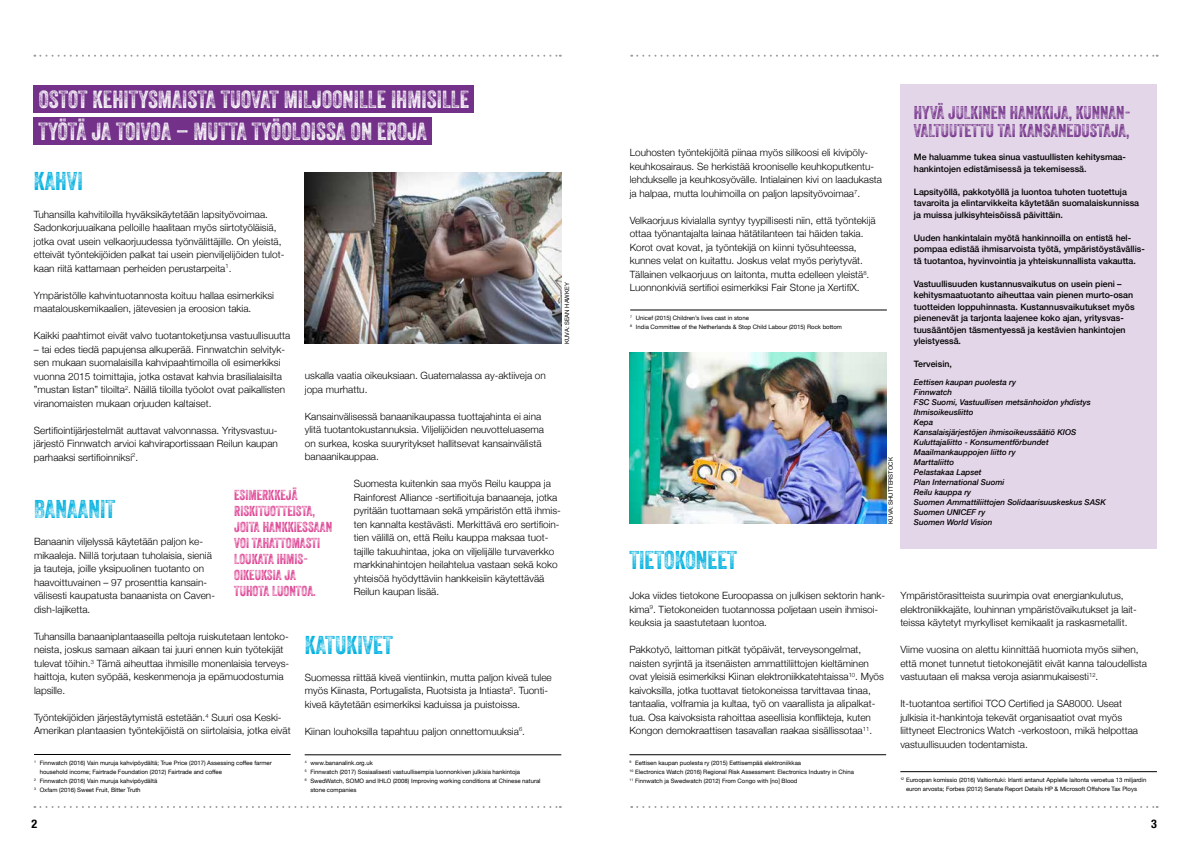
<style>
.page{position:relative;width:1191px;height:842px;background:#fff}
.page>*{position:absolute;margin:0;border:0;box-sizing:border-box;transform-origin:0 0}
.t1{font:25px "Veneer Three";color:#00b1e0}
.t2{font:24px "Veneer Three";color:#fff}
.t3{font:18px/18px "Veneer Three";color:#74318a}
.t4{font:14px/16px "Veneer Three";color:#db398d}
.t5{font:700 condensed 12px "Helvetica Neue";color:#000}
.t6{font:300 10px/13.5px "Helvetica Neue";color:#000}
.t7{font:500 8.8px/11.5px "Helvetica Neue";color:#000}
.t8{font:italic 500 8px/10px "Helvetica Neue";color:#000}
.t9{font:6px/9px "Helvetica Neue";color:#000}
</style>
<div class="page">
<svg style="left:34px;top:806px;width:527px;height:2px"></svg>
<svg style="left:34px;top:55px;width:527px;height:2px"></svg>
<svg style="left:631px;top:806px;width:526px;height:2px"></svg>
<svg style="left:631px;top:55px;width:526px;height:2px"></svg>
<hr style="left:34px;top:754px;width:257px;height:1px;background:#000">
<hr style="left:900px;top:771px;width:257px;height:1px;background:#000">
<img style="left:304px;top:172px;width:257px;height:171px">
<img style="left:630px;top:353px;width:256px;height:171px">
<div style="left:900px;top:84px;width:257px;height:465px;background:#e3d6e8"></div>
<div style="left:34px;top:118px;width:398px;height:27px;background:#74318a"></div>
<div style="left:34px;top:86px;width:440px;height:27px;background:#74318a"></div>
<hr style="left:305px;top:755px;width:256px;height:1px;background:#000">
<hr style="left:629px;top:754px;width:257px;height:1px;background:#000">
<hr style="left:630px;top:310px;width:257px;height:1px;background:#000">
<h2 class="t2" style="left:39px;top:85px;width:432px">OSTOT KEHITYSMAISTA TUOVAT MILJOONILLE IHMISILLE</h2>
<h2 class="t2" style="left:38px;top:117px;width:390px">TYÖTÄ JA TOIVOA – MUTTA TYÖOLOISSA ON EROJA</h2>
<h1 class="t1" style="left:34px;top:165px;width:51px">KAHVI</h1>
<p class="t6" style="left:34px;top:207px;width:252px">Tuhansilla kahvitiloilla hyväksikäytetään lapsityövoimaa.<br>Sadonkorjuuaikana pelloille haalitaan myös siirtotyöläisiä, jotka ovat usein velkaorjuudessa työnvälittäjille. On yleistä, etteivät työntekijöiden palkat tai usein pienviljelijöiden tulot&shy;kaan riitä kattamaan perheiden perustarpeita<sup>1</sup>.</p>
<p class="t6" style="left:34px;top:288px;width:242px">Ympäristölle kahvintuotannosta koituu hallaa esimerkiksi maatalouskemikaalien, jätevesien ja eroosion takia.</p>
<p class="t6" style="left:34px;top:328px;width:258px">Kaikki paahtimot eivät valvo tuotantoketjunsa vastuullisuutta</p>
<p class="t6" style="left:34px;top:342px;width:253px">– tai edes tiedä papujensa alkuperää. Finnwatchin selvityk&shy;sen mukaan suomalaisilla kahvipaahtimoilla oli esimerkiksi vuonna 2015 toimittajia, jotka ostavat kahvia brasilialaisilta ”mustan listan” tiloilta<sup>2</sup>. Näillä tiloilla työolot ovat paikallisten viranomaisten mukaan orjuuden kaltaiset.</p>
<p class="t6" style="left:34px;top:423px;width:245px;text-align:justify">Sertifiointijärjestelmät auttavat valvonnassa. Yritysvastuu&shy;järjestö Finnwatch arvioi kahviraportissaan Reilun kaupan parhaaksi sertifioinniksi<sup>2</sup>.</p>
<h3 class="t4" style="left:234px;top:487px;width:99px">ESIMERKKEJÄ<br>RISKITUOTTEISTA,<br>JOITA HANKKIESSAAN<br>VOI TAHATTOMASTI<br>LOUKATA IHMIS-<br>OIKEUKSIA JA<br>TUHOTA LUONTOA.</h3>
<p class="t9" style="left:563px;top:344px;width:63px;rotate:-90deg">KUVA: SEAN HAWKEY</p>
<p class="t6" style="left:305px;top:368px;width:242px">uskalla vaatia oikeuksiaan. Guatemalassa ay-aktiiveja on jopa murhattu.</p>
<p class="t6" style="left:305px;top:409px;width:240px">Kansainvälisessä banaanikaupassa tuottajahinta ei aina ylitä tuotantokustannuksia. Viljelijöiden neuvotteluasema on surkea, koska suuryritykset hallitsevat kansainvälistä banaanikauppaa.</p>
<p class="t6" style="left:354px;top:476px;width:209px">Suomesta kuitenkin saa myös Reilu kauppa ja Rainforest Alliance -sertifioituja banaaneja, jotka pyritään tuottamaan sekä ympäristön että ihmis&shy;ten kannalta kestävästi. Merkittävä ero sertifioin&shy;tien välillä on, että Reilu kauppa maksaa tuot&shy;tajille takuuhintaa, joka on viljelijälle turvaverkko markkinahintojen heilahtelua vastaan sekä koko yhteisöä hyödyttäviin hankkeisiin käytettävää Reilun kaupan lisää.</p>
<h1 class="t1" style="left:34px;top:494px;width:83px">BANAANIT</h1>
<p class="t6" style="left:34px;top:534px;width:182px">Banaanin viljelyssä käytetään paljon ke&shy;mikaaleja. Niillä torjutaan tuholaisia, sieniä ja tauteja, joille yksipuolinen tuotanto on haavoittuvainen – 97 prosenttia kansain&shy;välisesti kaupatusta banaanista on Caven&shy;dish-lajiketta.</p>
<p class="t6" style="left:34px;top:629px;width:257px">Tuhansilla banaaniplantaaseilla peltoja ruiskutetaan lentoko&shy;neista, joskus samaan aikaan tai juuri ennen kuin työtekijät tulevat töihin.<sup>3</sup> Tämä aiheuttaa ihmisille monenlaisia terveys&shy;haittoja, kuten syöpää, keskenmenoja ja epämuodostumia lapsille.</p>
<p class="t6" style="left:34px;top:710px;width:258px">Työntekijöiden järjestäytymistä estetään.<sup>4</sup> Suuri osa Keski-<br>Amerikan plantaasien työntekijöistä on siirtolaisia, jotka eivät</p>
<h1 class="t1" style="left:305px;top:630px;width:89px">KATUKIVET</h1>
<p class="t6" style="left:305px;top:669px;width:248px">Suomessa riittää kiveä vientiinkin, mutta paljon kiveä tulee myös Kiinasta, Portugalista, Ruotsista ja Intiasta<sup>5</sup>. Tuonti&shy;kiveä käytetään esimerkiksi kaduissa ja puistoissa.</p>
<p class="t6" style="left:305px;top:723px;width:222px">Kiinan louhoksilla tapahtuu paljon onnettomuuksia<sup>6</sup>.</p>
<p class="t9" style="left:34px;top:758px;width:239px"><sup>1</sup> Finnwatch (2016) Vain muruja kahvipöydältä; True Price (2017) Assessing coffee farmer</p>
<p class="t9" style="left:40px;top:767px;width:184px">household income; Fairtrade Foundation (2012) Fairtrade and coffee</p>
<p class="t9" style="left:34px;top:776px;width:125px"><sup>2</sup> Finnwatch (2016) Vain muruja kahvipöydältä</p>
<p class="t9" style="left:34px;top:785px;width:108px"><sup>3</sup> Oxfam (2016) Sweet Fruit, Bitter Truth</p>
<p class="t9" style="left:305px;top:759px;width:70px"><sup>4</sup> www.bananalink.org.uk</p>
<p class="t9" style="left:305px;top:768px;width:217px"><sup>5</sup> Finnwatch (2017) Sosiaalisesti vastuullisempia luonnonkiven julkisia hankintoja</p>
<p class="t9" style="left:305px;top:777px;width:237px"><sup>6</sup> SwedWatch, SOMO and IHLO (2008) Improving working conditions at Chinese natural</p>
<p class="t9" style="left:310px;top:786px;width:48px">stone companies</p>
<p class="t6" style="left:630px;top:145px;width:254px">Louhosten työntekijöitä piinaa myös silikoosi eli kivipöly&shy;keuhkosairaus. Se herkistää krooniselle keuhkoputkentu&shy;lehdukselle ja keuhkosyövälle. Intialainen kivi on laadukasta ja halpaa, mutta louhimoilla on paljon lapsityövoimaa<sup>7</sup>.</p>
<p class="t6" style="left:630px;top:213px;width:247px">Velkaorjuus kivialalla syntyy tyypillisesti niin, että työntekijä ottaa työnantajalta lainaa hätätilanteen tai häiden takia.<br>Korot ovat kovat, ja työntekijä on kiinni työsuhteessa, kunnes velat on kuitattu. Joskus velat myös periytyvät.<br>Tällainen velkaorjuus on laitonta, mutta edelleen yleistä<sup>8</sup>.<br>Luonnonkiviä sertifioi esimerkiksi Fair Stone ja XertifiX.</p>
<p class="t9" style="left:630px;top:314px;width:213px"><sup>7</sup> Unicef (2015) Children’s lives cast in stone<br><sup>8</sup> India Committee of the Netherlands &amp; Stop Child Labour (2015) Rock bottom</p>
<p class="t9" style="left:886px;top:524px;width:68px;rotate:-90deg">KUVA: SHUTTERSTOCK</p>
<h3 class="t3" style="left:914px;top:104px;width:218px">HYVÄ JULKINEN HANKKIJA, KUNNAN-<br>VALTUUTETTU TAI KANSANEDUSTAJA,</h3>
<p class="t7" style="left:914px;top:151px;width:213px">Me haluamme tukea sinua vastuullisten kehitysmaa&shy;hankintojen edistämisessä ja tekemisessä.</p>
<p class="t7" style="left:914px;top:185px;width:227px">Lapsityöllä, pakkotyöllä ja luontoa tuhoten tuotettuja tavaroita ja elintarvikkeita käytetään suomalaiskunnissa ja muissa julkisyhteisöissä päivittäin.</p>
<p class="t7" style="left:914px;top:231px;width:232px">Uuden hankintalain myötä hankinnoilla on entistä hel&shy;pompaa edistää ihmisarvoista työtä, ympäristöystävällis&shy;tä tuotantoa, hyvinvointia ja yhteiskunnallista vakautta.</p>
<p class="t7" style="left:914px;top:277px;width:222px">Vastuullisuuden kustannusvaikutus on usein pieni – kehitysmaatuotanto aiheuttaa vain pienen murto-osan tuotteiden loppuhinnasta. Kustannusvaikutukset myös pienenevät ja tarjonta laajenee koko ajan, yritysvas&shy;tuusääntöjen täsmentyessä ja kestävien hankintojen yleistyessä.</p>
<p class="t7" style="left:914px;top:358px;width:39px">Terveisin,</p>
<p class="t8" style="left:914px;top:377px;width:193px">Eettisen kaupan puolesta ry<br>Finnwatch<br>FSC Suomi, Vastuullisen metsänhoidon yhdistys<br>Ihmisoikeusliitto<br>Kepa<br>Kansalaisjärjestöjen ihmisoikeussäätiö KIOS<br>Kuluttajaliitto - Konsumentförbundet<br>Maailmankauppojen liitto ry<br>Marttaliitto<br>Pelastakaa Lapset<br>Plan International Suomi<br>Reilu kauppa ry<br>Suomen Ammattiliittojen Solidaarisuuskeskus SASK<br>Suomen UNICEF ry<br>Suomen World Vision</p>
<h1 class="t1" style="left:629px;top:544px;width:109px">TIETOKONEET</h1>
<p class="t6" style="left:629px;top:588px;width:257px">Joka viides tietokone Euroopassa on julkisen sektorin hank&shy;kima<sup>9</sup>. Tietokoneiden tuotannossa poljetaan usein ihmisoi&shy;keuksia ja saastutetaan luontoa.</p>
<p class="t6" style="left:629px;top:642px;width:256px">Pakkotyö, laittoman pitkät työpäivät, terveysongelmat, naisten syrjintä ja itsenäisten ammattiliittojen kieltäminen ovat yleisiä esimerkiksi Kiinan elektroniikkatehtaissa<sup>10</sup>. Myös kaivoksilla, jotka tuottavat tietokoneissa tarvittavaa tinaa, tantaalia, volframia ja kultaa, työ on vaarallista ja alipalkat&shy;tua. Osa kaivoksista rahoittaa aseellisia konflikteja, kuten Kongon demokraattisen tasavallan raakaa sisällissotaa<sup>11</sup>.</p>
<p class="t9" style="left:629px;top:759px;width:226px"><sup>9</sup> Eettisen kaupan puolesta ry (2015) Eettisempää elektroniikkaa<br><sup>10</sup> Electronics Watch (2016) Regional Risk Assessment: Electronics Industry in China<br><sup>11</sup> Finnwatch ja Swedwatch (2012) From Congo with [no] Blood</p>
<p class="t6" style="left:900px;top:588px;width:238px">Ympäristörasitteista suurimpia ovat energiankulutus, elektroniikkajäte, louhinnan ympäristövaikutukset ja lait&shy;teissa käytetyt myrkylliset kemikaalit ja raskasmetallit.</p>
<p class="t6" style="left:900px;top:642px;width:248px">Viime vuosina on alettu kiinnittää huomiota myös siihen, että monet tunnetut tietokonejätit eivät kanna taloudellista vastuutaan eli maksa veroja asianmukaisesti<sup>12</sup>.</p>
<p class="t6" style="left:900px;top:696px;width:239px">It-tuotantoa sertifioi TCO Certified ja SA8000. Useat julkisia it-hankintoja tekevät organisaatiot ovat myös liittyneet Electronics Watch -verkostoon, mikä helpottaa vastuullisuuden todentamista.</p>
<p class="t9" style="left:906px;top:776px;width:242px;text-indent:-6px"><sup>12</sup> Euroopan komissio (2016) Valtiontuki: Irlanti antanut Applelle laitonta veroetua 13 miljardin euron arvosta; Forbes (2012) Senate Report Details HP &amp; Microsoft Offshore Tax Ploys</p>
<p class="t5" style="left:32px;top:814px;width:7px">2</p>
<p class="t5" style="left:1151px;top:814px;width:7px">3</p>
</div>
